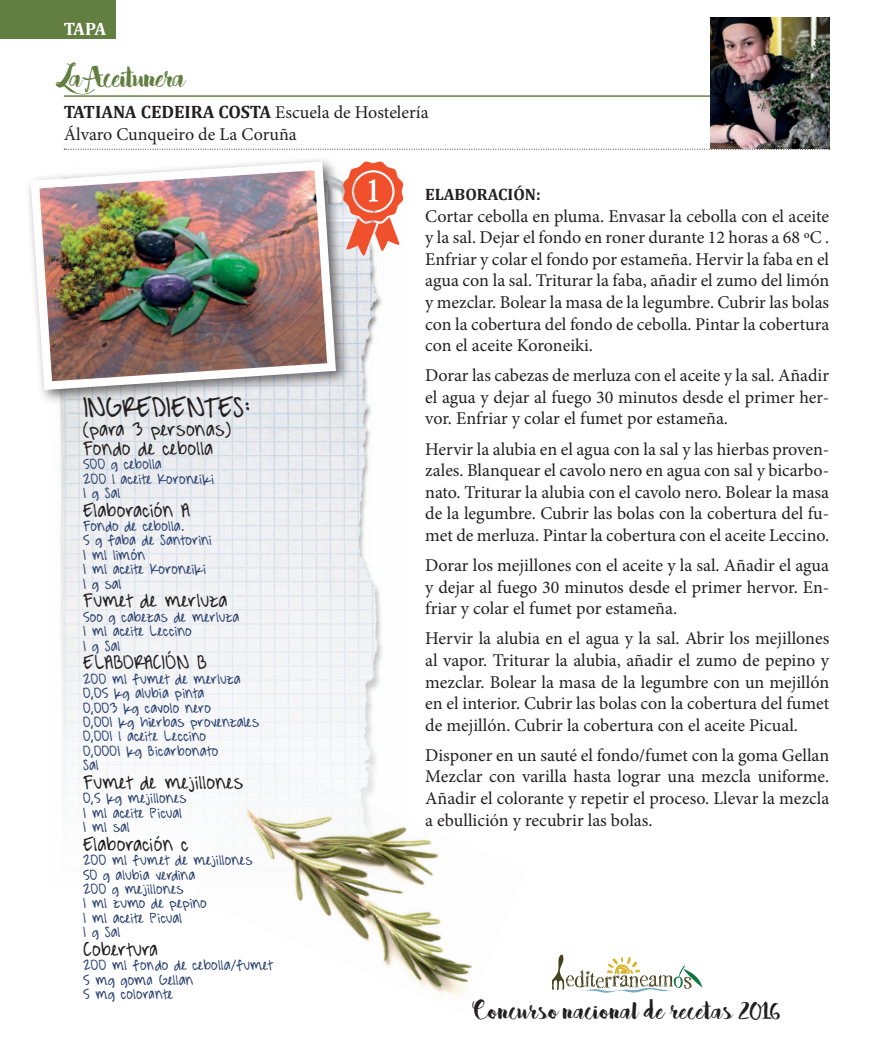
<style>
.page{position:relative;width:893px;height:1063px;background:#fff}
.page>*{position:absolute;margin:0;border:0;box-sizing:border-box;transform-origin:0 0}
.t1{font:34.5px "A Hundred Miles";letter-spacing:-.01em;color:#231f20}
.t2{font:34.5px "Bakery";letter-spacing:-.04em;color:#627f41}
.t3{font:30px "Bakery";color:#231f20}
.t4{font:24px/18.6px "A Hundred Miles";letter-spacing:.02em;color:#231f20}
.t5{font:18px/21.6px "Minion Pro";color:#231f20;text-align:justify}
.t6{font:18px/14.4px "A Hundred Miles";letter-spacing:.02em;color:#283f6e}
.t7{font:700 18px "Cambria";color:#231f20}
.t8{font:700 18px "Cambria";color:#fff}
.t9{font:700 16.5px "Cambria";color:#231f20}
.s1{font-family:"Minion Pro";font-weight:400}
</style>
<div class="page">
<div style="left:0;top:0;width:116px;height:39px;background:#627f41"></div>
<img style="left:60px;top:256px;width:323px;height:537px">
<hr style="left:64px;top:95px;width:765px;height:2px;background:#627f41">
<svg style="left:64px;top:149px;width:766px;height:1px"></svg>
<div style="left:25px;top:156px;width:326px;height:250px;background:#231f20;opacity:.67"></div>
<img style="left:26px;top:157px;width:314px;height:237px">
<svg style="left:552px;top:954px;width:150px;height:39px"></svg>
<img style="left:710px;top:18px;width:119px;height:131px">
<img style="left:193px;top:755px;width:279px;height:241px">
<svg style="left:343px;top:162px;width:60px;height:94px"></svg>
<p class="t8" style="left:64px;top:18px;width:44px">TAPA</p>
<h1 class="t2" style="left:64px;top:55px;width:123px">La Aceitunera</h1>
<p class="t7" style="left:64px;top:101px;width:366px">TATIANA CEDEIRA COSTA <span class="s1">Escuela de Hostelería</span></p>
<p class="t5" style="left:64px;top:124px;width:234px">Álvaro Cunqueiro de La Coruña</p>
<h1 class="t1" style="left:83px;top:390px;width:169px">INGREDIENTES:</h1>
<h3 class="t4" style="left:83px;top:420px;width:149px">(para 3 personas)<br>Fondo de cebolla</h3>
<p class="t6" style="left:83px;top:457px;width:132px">500 g cebolla<br>200 l aceite Koroneiki<br>1 g Sal</p>
<h3 class="t4" style="left:83px;top:500px;width:109px">Elaboración A</h3>
<p class="t6" style="left:83px;top:519px;width:130px">Fondo de cebolla.<br>5 g faba de Santorini<br>1 ml limón<br>1 ml aceite Koroneiki<br>1 g sal</p>
<h3 class="t4" style="left:83px;top:591px;width:146px">Fumet de merluza</h3>
<p class="t6" style="left:83px;top:609px;width:157px">5oo g cabezas de merluza<br>1 ml aceite Leccino<br>1 g Sal</p>
<h3 class="t4" style="left:83px;top:653px;width:125px">ELABORACIÓN B</h3>
<p class="t6" style="left:83px;top:671px;width:177px">200 ml fumet de merluza<br>0,05 kg alubia pinta<br>0,003 kg cavolo nero<br>0,001 kg hierbas provenzales<br>0,001 l aceite Leccino<br>0,0001 kg Bicarbonato<br>Sal</p>
<h3 class="t4" style="left:83px;top:773px;width:162px">Fumet de mejillones</h3>
<p class="t6" style="left:83px;top:791px;width:105px">0,5 kg mejillones<br>1 ml aceite Picual<br>1 ml sal</p>
<h3 class="t4" style="left:83px;top:835px;width:107px">Elaboración c</h3>
<p class="t6" style="left:83px;top:853px;width:171px">200 ml fumet de mejillones<br>50 g alubia verdina<br>200 g mejillones<br>1 ml zumo de pepino<br>1 ml aceite Picual<br>1 g Sal</p>
<h3 class="t4" style="left:83px;top:940px;width:77px">Cobertura</h3>
<p class="t6" style="left:83px;top:958px;width:191px">200 ml fondo de cebolla/fumet<br>5 mg goma Gellan<br>5 mg colorante</p>
<p class="t9" style="left:425px;top:184px;width:117px">ELABORACIÓN:</p>
<p class="t5" style="left:425px;top:205px;width:405px">Cortar cebolla en pluma. Envasar la cebolla con el aceite y la sal. Dejar el fondo en roner durante 12 horas a 68 ºC .<br>Enfriar y colar el fondo por estameña. Hervir la faba en el agua con la sal. Triturar la faba, añadir el zumo del limón y mezclar. Bolear la masa de la legumbre. Cubrir las bolas con la cobertura del fondo de cebolla. Pintar la cobertura con el aceite Koroneiki.</p>
<p class="t5" style="left:425px;top:365px;width:405px">Dorar las cabezas de merluza con el aceite y la sal. Añadir el agua y dejar al fuego 30 minutos desde el primer her&shy;vor. Enfriar y colar el fumet por estameña.</p>
<p class="t5" style="left:425px;top:438px;width:406px">Hervir la alubia en el agua con la sal y las hierbas proven&shy;zales. Blanquear el cavolo nero en agua con sal y bicarbo&shy;nato. Triturar la alubia con el cavolo nero. Bolear la masa de la legumbre. Cubrir las bolas con la cobertura del fu&shy;met de merluza. Pintar la cobertura con el aceite Leccino.</p>
<p class="t5" style="left:425px;top:555px;width:406px">Dorar los mejillones con el aceite y la sal. Añadir el agua y dejar al fuego 30 minutos desde el primer hervor. En&shy;friar y colar el fumet por estameña.</p>
<p class="t5" style="left:425px;top:628px;width:406px">Hervir la alubia en el agua y la sal. Abrir los mejillones al vapor. Triturar la alubia, añadir el zumo de pepino y mezclar. Bolear la masa de la legumbre con un mejillón en el interior. Cubrir las bolas con la cobertura del fumet de mejillón. Cubrir la cobertura con el aceite Picual.</p>
<p class="t5" style="left:425px;top:744px;width:405px">Disponer en un sauté el fondo/fumet con la goma Gellan Mezclar con varilla hasta lograr una mezcla uniforme.<br>Añadir el colorante y repetir el proceso. Llevar la mezcla a ebullición y recubrir las bolas.</p>
<h2 class="t3" style="left:474px;top:991px;width:308px">Concurso nacional de recetas 2016</h2>
</div>
